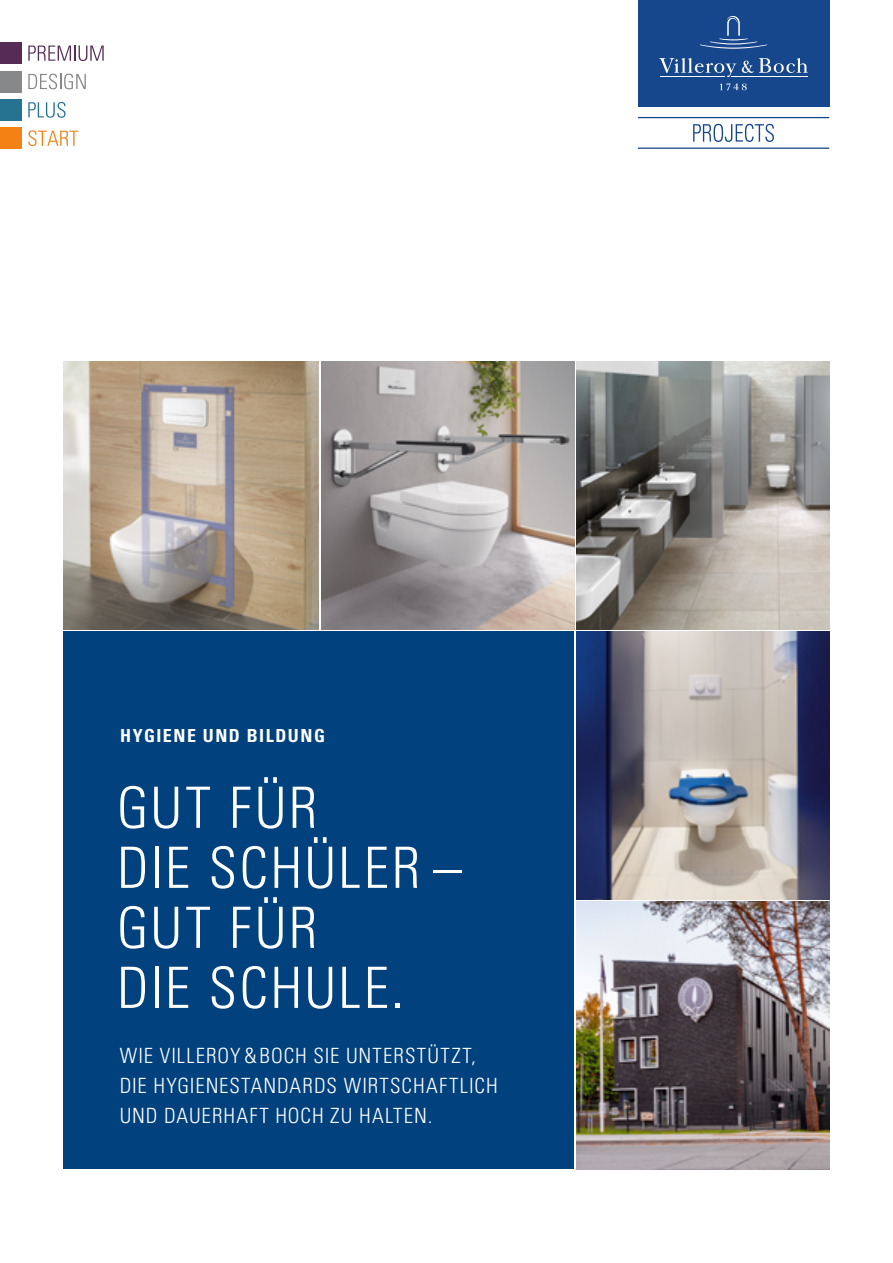
<style>
.page{position:relative;width:893px;height:1263px;background:#fff}
.page>*{position:absolute;margin:0;border:0;box-sizing:border-box;transform-origin:0 0}
.t1{font:300 condensed 57px/60px "Univers LT";letter-spacing:.04em;color:#fff}
.t2{font:300 condensed 21px/30px "Univers LT";letter-spacing:.045em;color:#fff}
.t3{font:700 condensed 18px "Univers LT";letter-spacing:.085em;color:#fff}
</style>
<div class="page">
<img style="left:577px;top:901px;width:252px;height:268px">
<img style="left:321px;top:361px;width:253px;height:268px">
<div style="left:64px;top:631px;width:510px;height:538px;background:#00417e"></div>
<img style="left:576px;top:631px;width:253px;height:268px">
<img style="left:576px;top:361px;width:253px;height:268px">
<img style="left:64px;top:361px;width:255px;height:268px">
<hr style="left:638px;top:117px;width:191px;height:1px;background:#16478c">
<hr style="left:638px;top:148px;width:191px;height:1px;background:#16478c">
<svg style="left:693px;top:124px;width:81px;height:18px"></svg>
<div style="left:638px;top:0;width:191px;height:106px;background:#16478c"></div>
<svg style="left:700px;top:16px;width:67px;height:33px"></svg>
<svg style="left:720px;top:83px;width:27px;height:7px"></svg>
<hr style="left:661px;top:77px;width:64px;height:1px;background:#fff">
<hr style="left:732px;top:77px;width:76px;height:1px;background:#fff">
<svg style="left:659px;top:58px;width:77px;height:19px"></svg>
<svg style="left:742px;top:58px;width:66px;height:15px"></svg>
<div style="left:0;top:43px;width:21px;height:21px;background:#562c55"></div>
<div style="left:0;top:71px;width:21px;height:21px;background:#878889"></div>
<div style="left:0;top:99px;width:21px;height:21px;background:#267291"></div>
<div style="left:0;top:128px;width:21px;height:21px;background:#f38113"></div>
<svg style="left:28px;top:74px;width:58px;height:15px"></svg>
<svg style="left:28px;top:46px;width:76px;height:15px"></svg>
<svg style="left:28px;top:130px;width:50px;height:16px"></svg>
<svg style="left:28px;top:102px;width:38px;height:16px"></svg>
<p class="t3" style="left:120px;top:725px;width:206px">HYGIENE UND BILDUNG</p>
<h1 class="t1" style="left:117px;top:778px;width:346px">GUT FÜR<br>DIE SCHÜLER –<br>GUT FÜR<br>DIE SCHULE.</h1>
<p class="t2" style="left:120px;top:1041px;width:380px">WIE VILLEROY &amp;BOCH SIE UNTERSTÜTZT,<br>DIE HYGIENESTANDARDS WIRTSCHAFTLICH<br>UND DAUERHAFT HOCH ZU HALTEN.</p>
</div>
